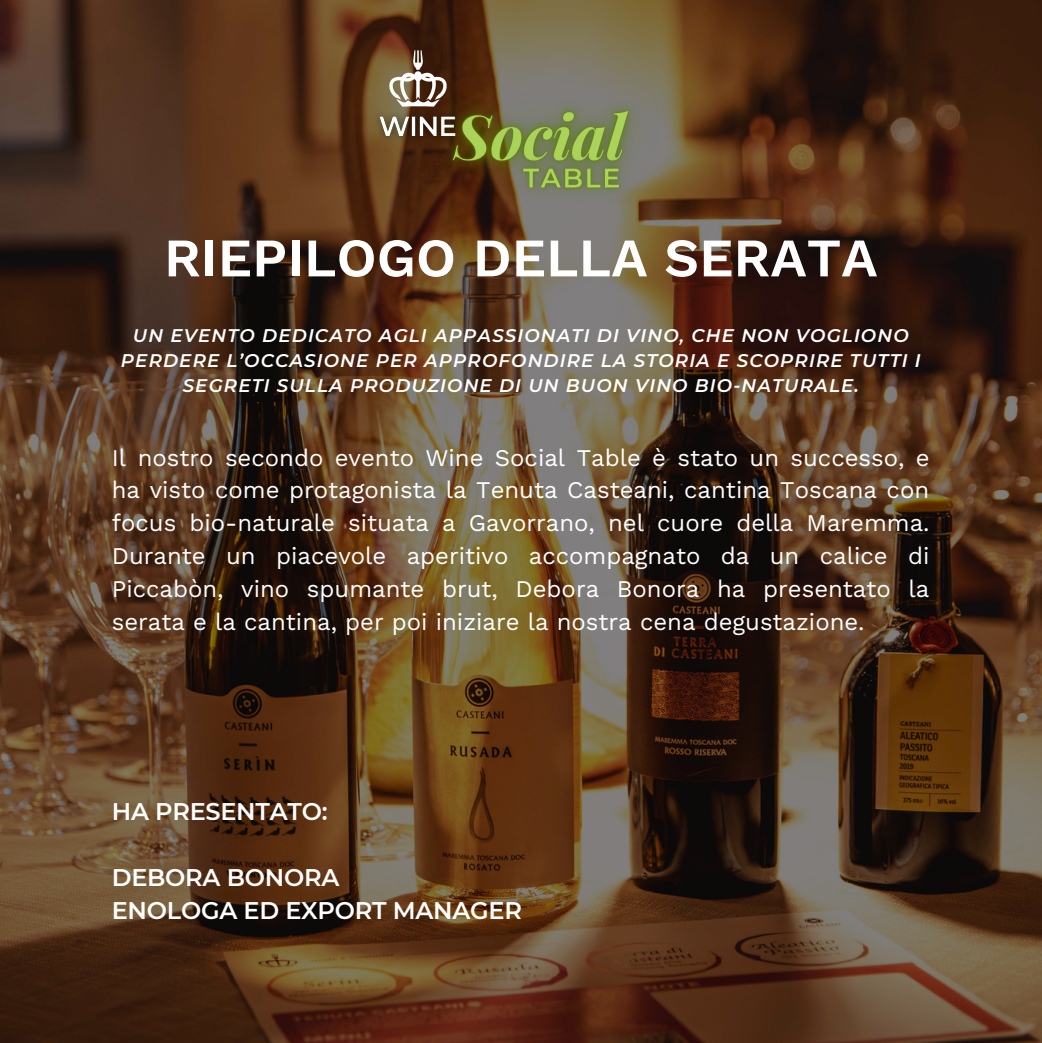
<style>
.page{position:relative;width:1042px;height:1043px;background:#fff}
.page>*{position:absolute;margin:0;border:0;box-sizing:border-box;transform-origin:0 0}
.t1{font:600 54.25px "Work Sans";color:#fff}
.t2{font:23.97px/32.9px "Work Sans";color:#fff;text-align:justify}
.t3{font:600 23.97px "Montserrat";letter-spacing:-.01em;color:#fff}
.t4{font:italic 600 18.2px/25px "Montserrat";letter-spacing:.06em;color:#fff;text-align:center}
</style>
<div class="page">
<img style="left:0;top:0;width:1041px;height:1041px">
<img style="left:368px;top:99px;width:20px;height:56px">
<img style="left:388px;top:28px;width:305px;height:213px">
<img style="left:494px;top:133px;width:156px;height:90px">
<p class="t1" style="left:164px;top:226px;width:715px">RIEPILOGO DELLA SERATA</p>
<p class="t4" style="left:121px;top:323px;width:801px">UN EVENTO DEDICATO AGLI APPASSIONATI DI VINO, CHE NON VOGLIONO<br>PERDERE L’OCCASIONE PER APPROFONDIRE LA STORIA E SCOPRIRE TUTTI I<br>SEGRETI SULLA PRODUZIONE DI UN BUON VINO BIO-NATURALE.</p>
<p class="t2" style="left:112px;top:440px;width:819px">Il nostro secondo evento Wine Social Table è stato un successo, e ha visto come protagonista la Tenuta Casteani, cantina Toscana con focus bio-naturale situata a Gavorrano, nel cuore della Maremma.<br>Durante un piacevole aperitivo accompagnato da un calice di Piccabòn, vino spumante brut, Debora Bonora ha presentato la serata e la cantina, per poi iniziare la nostra cena degustazione.</p>
<p class="t3" style="left:112px;top:796px;width:217px">HA PRESENTATO:</p>
<p class="t3" style="left:112px;top:862px;width:229px">DEBORA BONORA</p>
<p class="t3" style="left:112px;top:895px;width:411px">ENOLOGA ED EXPORT MANAGER</p>
</div>
